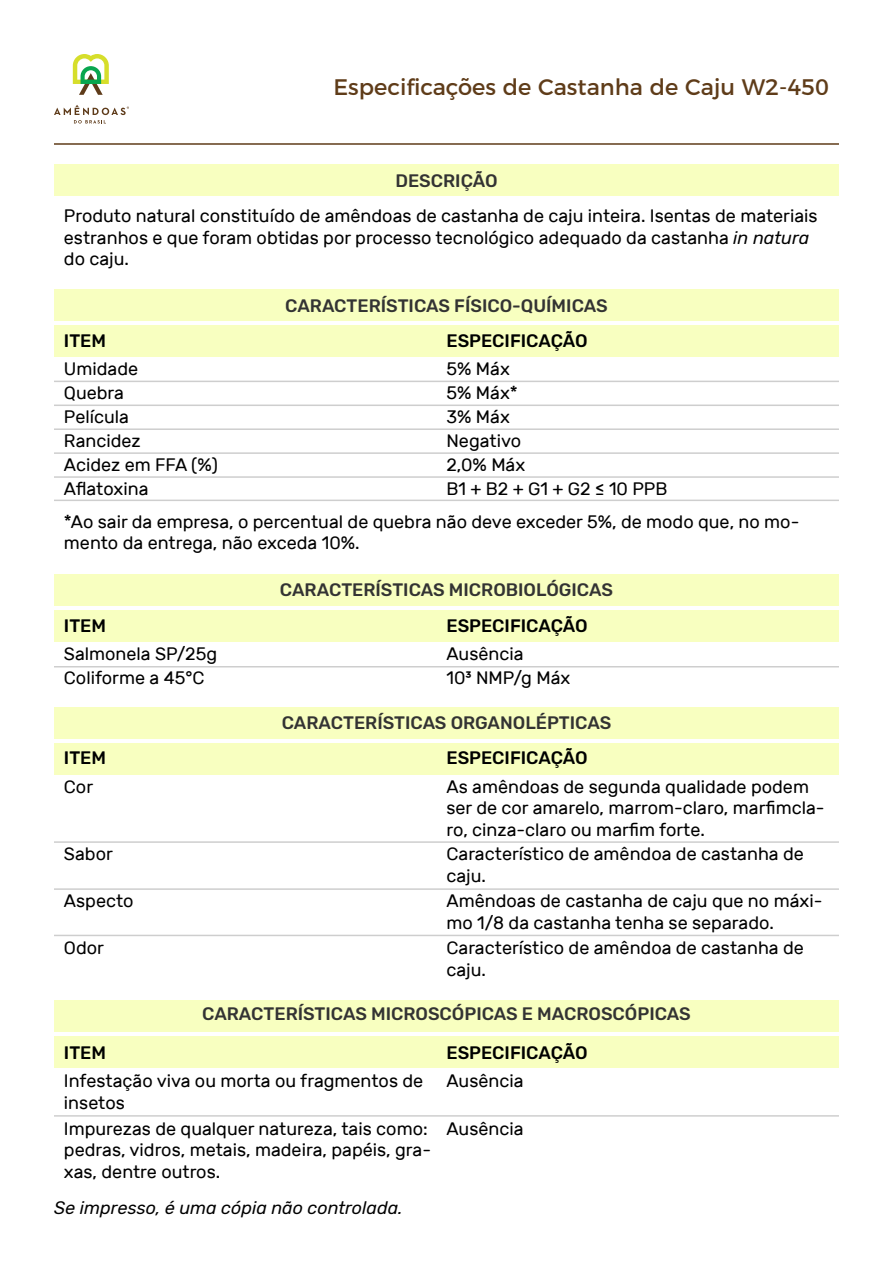
<style>
.page{position:relative;width:893px;height:1263px;background:#fff}
.page>*{position:absolute;margin:0;border:0;box-sizing:border-box;transform-origin:0 0}
.t1{font:22.5px "Montserrat";color:#5f3c19}
.t2{font:18px/21.6px "Rubik";color:#000}
.t3{font:500 18px "Rubik";color:#333}
.t4{font:500 18px "Rubik";color:#000}
.t5{font:italic 18px "Rubik";color:#000}
.s1{font-style:italic}
</style>
<div class="page">
<svg style="left:73px;top:54px;width:36px;height:41px"></svg>
<svg style="left:54px;top:105px;width:75px;height:19px"></svg>
<hr style="left:54px;top:143px;width:785px;height:2px;background:#5f3c19">
<hr style="left:54px;top:381px;width:785px;height:1px;background:#cecece">
<hr style="left:54px;top:404px;width:785px;height:2px;background:#cecece">
<hr style="left:54px;top:428px;width:785px;height:2px;background:#cecece">
<hr style="left:54px;top:452px;width:785px;height:2px;background:#cecece">
<hr style="left:54px;top:476px;width:785px;height:2px;background:#cecece">
<hr style="left:54px;top:500px;width:785px;height:1px;background:#cecece">
<hr style="left:54px;top:666px;width:785px;height:1px;background:#cecece">
<hr style="left:54px;top:841px;width:785px;height:2px;background:#cecece">
<hr style="left:54px;top:888px;width:785px;height:2px;background:#cecece">
<hr style="left:54px;top:935px;width:785px;height:1px;background:#cecece">
<hr style="left:54px;top:1115px;width:785px;height:2px;background:#cecece">
<div style="left:54px;top:164px;width:785px;height:32px;background:#f8ffc0"></div>
<div style="left:54px;top:289px;width:785px;height:32px;background:#f8ffc0"></div>
<div style="left:54px;top:574px;width:785px;height:32px;background:#f8ffc0"></div>
<div style="left:54px;top:707px;width:785px;height:31px;background:#f8ffc0"></div>
<div style="left:54px;top:1000px;width:785px;height:31px;background:#f8ffc0"></div>
<div style="left:54px;top:325px;width:785px;height:31px;background:#f8ffc0"></div>
<div style="left:54px;top:610px;width:785px;height:32px;background:#f8ffc0"></div>
<div style="left:54px;top:743px;width:785px;height:31px;background:#f8ffc0"></div>
<div style="left:54px;top:1036px;width:785px;height:32px;background:#f8ffc0"></div>
<p class="t1" style="left:333px;top:69px;width:497px">Especificações de Castanha de Caju W2-450</p>
<p class="t3" style="left:395px;top:170px;width:104px">DESCRIÇÃO</p>
<p class="t2" style="left:64px;top:205px;width:755px">Produto natural constituído de amêndoas de castanha de caju inteira. Isentas de materiais estranhos e que foram obtidas por processo tecnológico adequado da castanha <span class="s1">in natura </span>do caju.</p>
<p class="t3" style="left:285px;top:295px;width:324px">CARACTERÍSTICAS FÍSICO-QUÍMICAS</p>
<p class="t4" style="left:64px;top:330px;width:44px">ITEM</p>
<p class="t4" style="left:446px;top:330px;width:143px">ESPECIFICAÇÃO</p>
<p class="t2" style="left:64px;top:358px;width:76px">Umidade</p>
<p class="t2" style="left:446px;top:358px;width:65px">5% Máx</p>
<p class="t2" style="left:64px;top:382px;width:62px">Quebra</p>
<p class="t2" style="left:446px;top:382px;width:73px">5% Máx*</p>
<p class="t2" style="left:64px;top:406px;width:66px">Película</p>
<p class="t2" style="left:446px;top:406px;width:65px">3% Máx</p>
<p class="t2" style="left:64px;top:430px;width:78px">Rancidez</p>
<p class="t2" style="left:446px;top:430px;width:76px">Negativo</p>
<p class="t2" style="left:64px;top:454px;width:156px">Acidez em FFA (%)</p>
<p class="t2" style="left:446px;top:454px;width:80px">2,0% Máx</p>
<p class="t2" style="left:64px;top:472px;width:737px;line-height:33.2px">Aflatoxina<br>*Ao sair da empresa, o percentual de quebra não deve exceder 5%, de modo que, no mo-</p>
<p class="t2" style="left:64px;top:533px;width:297px">mento da entrega, não exceda 10%.</p>
<p class="t2" style="left:446px;top:478px;width:222px">B1 + B2 + G1 + G2 ≤ 10 PPB</p>
<p class="t3" style="left:280px;top:579px;width:335px">CARACTERÍSTICAS MICROBIOLÓGICAS</p>
<p class="t4" style="left:64px;top:615px;width:44px">ITEM</p>
<p class="t4" style="left:446px;top:615px;width:143px">ESPECIFICAÇÃO</p>
<p class="t2" style="left:64px;top:644px;width:155px">Salmonela SP/25g</p>
<p class="t2" style="left:446px;top:644px;width:79px">Ausência</p>
<p class="t2" style="left:64px;top:668px;width:142px">Coliforme a 45°C</p>
<p class="t2" style="left:446px;top:668px;width:125px">10³ NMP/g Máx</p>
<p class="t3" style="left:282px;top:712px;width:331px">CARACTERÍSTICAS ORGANOLÉPTICAS</p>
<p class="t4" style="left:64px;top:748px;width:44px">ITEM</p>
<p class="t4" style="left:446px;top:748px;width:143px">ESPECIFICAÇÃO</p>
<p class="t2" style="left:64px;top:776px;width:31px">Cor</p>
<p class="t2" style="left:446px;top:776px;width:380px">As amêndoas de segunda qualidade podem ser de cor amarelo, marrom-claro, marfimcla&shy;ro, cinza-claro ou marfim forte.</p>
<p class="t2" style="left:64px;top:843px;width:50px">Sabor</p>
<p class="t2" style="left:64px;top:890px;width:71px">Aspecto</p>
<p class="t2" style="left:64px;top:937px;width:42px">Odor</p>
<p class="t2" style="left:446px;top:843px;width:359px">Característico de amêndoa de castanha de caju.</p>
<p class="t2" style="left:446px;top:891px;width:377px">Amêndoas de castanha de caju que no máxi&shy;mo 1/8 da castanha tenha se separado.</p>
<p class="t2" style="left:446px;top:937px;width:359px">Característico de amêndoa de castanha de caju.</p>
<p class="t4" style="left:64px;top:1042px;width:44px">ITEM</p>
<p class="t3" style="left:202px;top:1004px;width:490px">CARACTERÍSTICAS MICROSCÓPICAS E MACROSCÓPICAS</p>
<p class="t4" style="left:446px;top:1042px;width:143px">ESPECIFICAÇÃO</p>
<p class="t2" style="left:64px;top:1070px;width:361px">Infestação viva ou morta ou fragmentos de insetos</p>
<p class="t2" style="left:64px;top:1118px;width:369px">Impurezas de qualquer natureza, tais como: pedras, vidros, metais, madeira, papéis, gra&shy;xas, dentre outros.</p>
<p class="t5" style="left:54px;top:1198px;width:350px">Se impresso, é uma cópia não controlada.</p>
<p class="t2" style="left:446px;top:1070px;width:79px">Ausência</p>
<p class="t2" style="left:446px;top:1118px;width:79px">Ausência</p>
</div>
